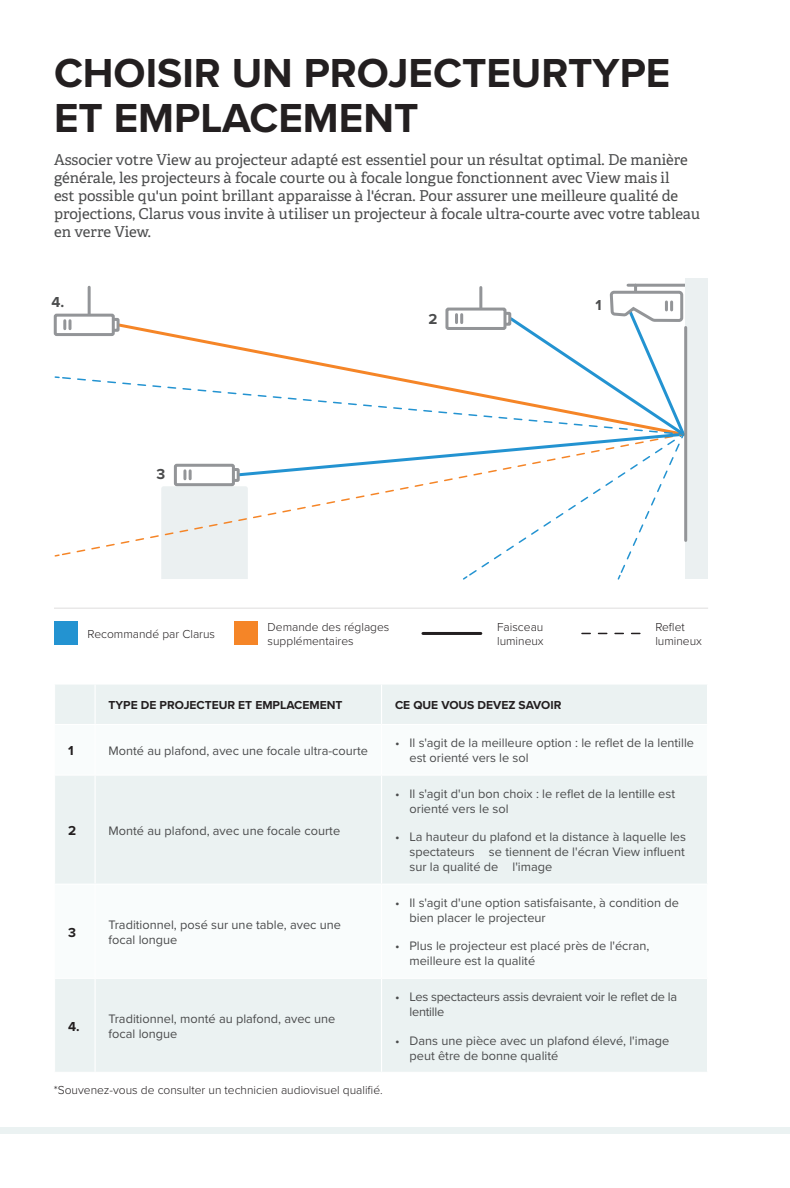
<style>
.page{position:relative;width:790px;height:1188px;background:#fff}
.page>*{position:absolute;margin:0;border:0;box-sizing:border-box;transform-origin:0 0}
.t1{font:700 42px/45px "Proxima Nova";color:#231f20}
.t2{font:15px/18px "Adelle PE";color:#4b4c4d}
.t3{font:700 15px "Proxima Nova";color:#4b4c4d}
.t4{font:700 13.5px "Proxima Nova";color:#231f20}
.t5{font:12.75px/15px "Proxima Nova";color:#4b4c4d}
.t6{font:12.75px/15px "Proxima Nova";letter-spacing:-.02em;color:#4b4c4d}
.t7{font:300 12px/14.4px "Proxima Nova";color:#231f20}
.t8{font:700 12px "Proxima Nova";color:#231f20}
</style>
<div class="page">
<div style="left:0;top:1127px;width:790px;height:6px;background:#ebf2f2"></div>
<div style="left:55px;top:685px;width:652px;height:387px;background:#ebf2f2"></div>
<svg style="left:55px;top:725px;width:652px;height:50px"></svg>
<svg style="left:55px;top:885px;width:652px;height:93px"></svg>
<hr style="left:94px;top:685px;width:2px;height:39px;background:#fff">
<hr style="left:381px;top:685px;width:1px;height:39px;background:#fff">
<hr style="left:54px;top:724px;width:41px;height:1px;background:#fff">
<hr style="left:95px;top:724px;width:286px;height:1px;background:#fff">
<hr style="left:94px;top:725px;width:2px;height:50px;background:#fff">
<hr style="left:381px;top:724px;width:327px;height:1px;background:#fff">
<hr style="left:381px;top:725px;width:1px;height:50px;background:#fff">
<hr style="left:54px;top:775px;width:41px;height:1px;background:#fff">
<hr style="left:95px;top:775px;width:286px;height:1px;background:#fff">
<hr style="left:94px;top:776px;width:2px;height:108px;background:#fff">
<hr style="left:381px;top:775px;width:327px;height:1px;background:#fff">
<hr style="left:381px;top:776px;width:1px;height:108px;background:#fff">
<hr style="left:54px;top:884px;width:41px;height:1px;background:#fff">
<hr style="left:95px;top:884px;width:286px;height:1px;background:#fff">
<hr style="left:94px;top:885px;width:2px;height:93px;background:#fff">
<hr style="left:381px;top:884px;width:327px;height:1px;background:#fff">
<hr style="left:381px;top:885px;width:1px;height:93px;background:#fff">
<hr style="left:54px;top:978px;width:41px;height:1px;background:#fff">
<hr style="left:95px;top:978px;width:286px;height:1px;background:#fff">
<hr style="left:94px;top:979px;width:2px;height:93px;background:#fff">
<hr style="left:381px;top:978px;width:327px;height:1px;background:#fff">
<hr style="left:381px;top:979px;width:1px;height:93px;background:#fff">
<hr style="left:54px;top:608px;width:654px;height:1px;background:#e9e8e8">
<hr style="left:628px;top:284px;width:60px;height:3px;background:#939598">
<div style="left:685px;top:278px;width:22px;height:301px;background:#ebf0f1"></div>
<svg style="left:53px;top:285px;width:634px;height:295px"></svg>
<div style="left:54px;top:622px;width:23px;height:23px;background:#2393d1"></div>
<hr style="left:423px;top:632px;width:58px;height:3px;background:#231f20">
<div style="left:234px;top:622px;width:23px;height:23px;background:#f58527"></div>
<svg style="left:582px;top:633px;width:58px;height:1px"></svg>
<h1 class="t1" style="left:54px;top:50px;width:618px">CHOISIR UN PROJECTEURTYPE<br>ET EMPLACEMENT</h1>
<p class="t2" style="left:54px;top:150px;width:647px">Associer votre View au projecteur adapté est essentiel pour un résultat optimal. De manière générale, les projecteurs à focale courte ou à focale longue fonctionnent avec View mais il<br>est possible qu'un point brillant apparaisse à l'écran. Pour assurer une meilleure qualité de projections, Clarus vous invite à utiliser un projecteur à focale ultra-courte avec votre tableau en verre View.</p>
<p class="t3" style="left:52px;top:291px;width:14px">4.</p>
<p class="t3" style="left:428px;top:307px;width:10px">2</p>
<p class="t3" style="left:595px;top:294px;width:8px">1</p>
<p class="t3" style="left:156px;top:463px;width:10px">3</p>
<p class="t7" style="left:268px;top:619px;width:123px">Demande des réglages supplémentaires</p>
<p class="t7" style="left:88px;top:626px;width:129px">Recommandé par Clarus</p>
<p class="t7" style="left:497px;top:619px;width:48px">Faisceau lumineux</p>
<p class="t7" style="left:655px;top:619px;width:48px">Reflet lumineux</p>
<p class="t8" style="left:109px;top:696px;width:235px">TYPE DE PROJECTEUR ET EMPLACEMENT</p>
<p class="t8" style="left:395px;top:696px;width:168px">CE QUE VOUS DEVEZ SAVOIR</p>
<p class="t4" style="left:68px;top:741px;width:7px">1</p>
<p class="t5" style="left:109px;top:743px;width:261px">Monté au plafond, avec une focale ultra-courte</p>
<p class="t5" style="left:409px;top:735px;width:286px;text-indent:-14px">• Il s'agit de la meilleure option : le reflet de la lentille est orienté vers le sol</p>
<p class="t4" style="left:68px;top:820px;width:10px">2</p>
<p class="t5" style="left:109px;top:822px;width:233px">Monté au plafond, avec une focale courte</p>
<p class="t4" style="left:68px;top:922px;width:9px">3</p>
<p class="t5" style="left:109px;top:916px;width:234px">Traditionnel, posé sur une table, avec une focal longue</p>
<p class="t4" style="left:68px;top:1016px;width:13px">4.</p>
<p class="t5" style="left:109px;top:1011px;width:228px">Traditionnel, monté au plafond, avec une focal longue</p>
<p class="t7" style="left:54px;top:1082px;width:330px">*Souvenez-vous de consulter un technicien audiovisuel qualifié.</p>
<p class="t5" style="left:409px;top:786px;width:267px;text-indent:-14px">• Il s'agit d'un bon choix : le reflet de la lentille est orienté vers le sol</p>
<p class="t5" style="left:409px;top:829px;width:278px;text-align:justify;text-indent:-14px">• La hauteur du plafond et la distance à laquelle les spectateurs se tiennent de l'écran View influent sur la qualité de l'image</p>
<p class="t5" style="left:409px;top:895px;width:271px;text-indent:-14px">• Il s'agit d'une option satisfaisante, à condition de bien placer le projecteur</p>
<p class="t5" style="left:409px;top:938px;width:241px;text-indent:-14px">• Plus le projecteur est placé près de l'écran, meilleure est la qualité</p>
<p class="t6" style="left:409px;top:989px;width:269px;text-indent:-14px">• Les spectacteurs assis devraient voir le reflet de la lentille</p>
<p class="t5" style="left:409px;top:1032px;width:261px;text-indent:-14px">• Dans une pièce avec un plafond élevé, l'image peut être de bonne qualité</p>
</div>
